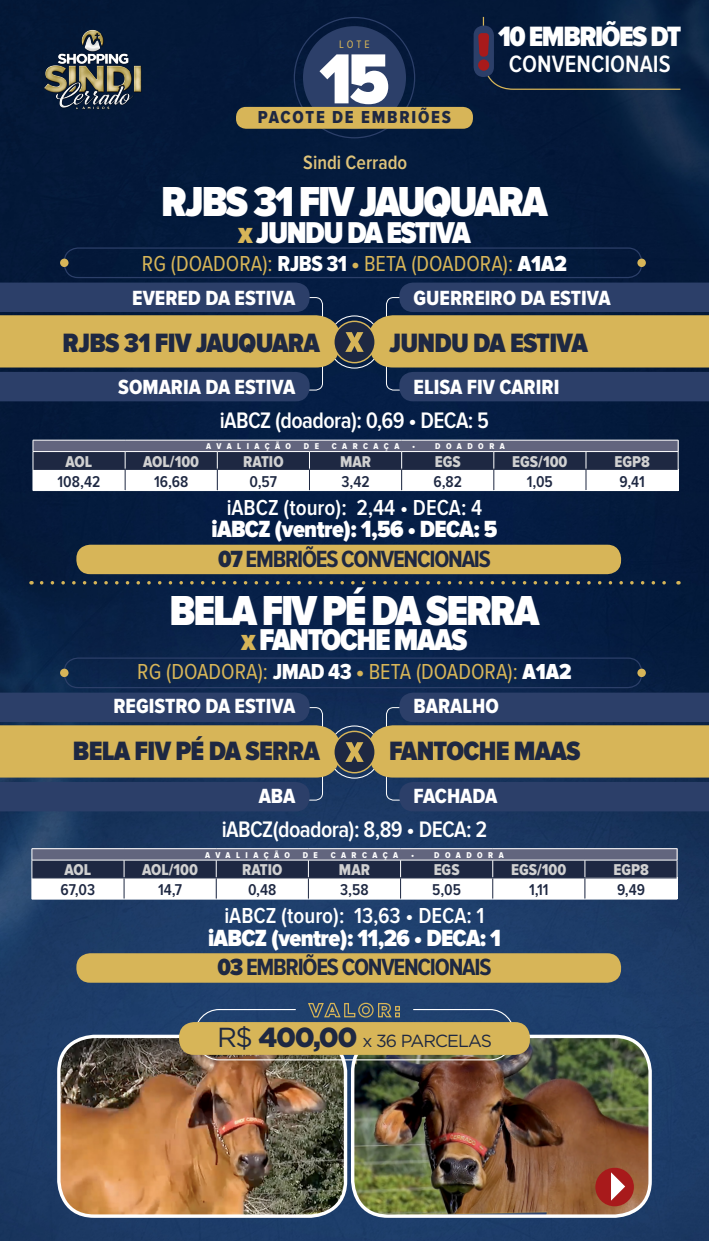
<style>
.page{position:relative;width:709px;height:1241px;background:#fff}
.page>*{position:absolute;margin:0;border:0;box-sizing:border-box;transform-origin:0 0}
.t1{font:900 73.38px "Proxima Nova Cond";color:#fff}
.t2{font:900 43.5px "Proxima Nova Cond";letter-spacing:-.05em;color:#fff}
.t3{font:900 31.25px "Proxima Nova Cond";letter-spacing:-.05em;color:#fff}
.t4{font:900 29px "Proxima Nova Cond";letter-spacing:-.05em;color:#fff}
.t5{font:900 27.5px "Proxima Nova Cond";letter-spacing:-.025em;color:#1e2842}
.t6{font:600 24.5px "Proxima Nova Cond";color:#fff}
.t7{font:900 24.25px "Proxima Nova Cond";letter-spacing:-.025em;color:#fff}
.t8{font:700 24.25px "Proxima Nova Cond";letter-spacing:-.05em;color:#1e2842}
.t9{font:600 23.25px "Proxima Nova Cond";letter-spacing:-.025em;color:#fff}
.t10{font:22.5px "Proxima Nova Cond";color:#d7b558}
.t11{font:600 22.5px "Proxima Nova Cond";color:#fff}
.t12{font:21.25px "Proxima Nova Cond Extrabld";color:#fff}
.t13{font:600 20px "Proxima Nova Cond";color:#dfc37a}
.t14{font:18px "Proxima Nova Cond Extrabld";letter-spacing:.1em;color:#1e2842}
.t15{font:17.5px "Gotham";color:#1e2842}
.t16{font:16.25px "Proxima Nova Cond Extrabld";color:#d1d1d1}
.t17{font:600 16.25px "Proxima Nova Cond";color:#1e2842}
.t18{font:11.25px "Proxima Nova Cond";color:#d7b558}
.t19{font:8.75px "Proxima Nova Cond Extrabld";letter-spacing:.625em;color:#fff}
.s1{color:#d7b558}
.s2{font-family:"Proxima Nova Cond Extrabld";color:#fff}
.s3{font-weight:900}
.s4{font-weight:900;color:#fff}
.s5{font-size:27.5px}
.s6{font-weight:900;font-size:27.5px}
</style>
<div class="page">
<img style="left:0;top:0;width:709px;height:1240px">
<div style="left:303px;top:26px;width:103px;height:103px;background:#2c3f69;border-radius:50%"></div>
<img style="left:24px;top:26px;width:136px;height:90px">
<div style="left:236px;top:107px;width:237px;height:22px;background:#d7b558;border-radius:10px"></div>
<svg style="left:42px;top:581px;width:630px;height:3px;background:#3d4648"></svg>
<div style="left:64px;top:657px;width:578px;height:31px;border:1px solid #2c3f69;border-radius:14px"></div>
<div style="left:60px;top:668px;width:9px;height:9px;background:#d7b558;border-radius:50%"></div>
<div style="left:637px;top:668px;width:9px;height:9px;background:#d7b558;border-radius:50%"></div>
<svg style="left:0;top:692px;width:709px;height:119px;background:#706e5f"></svg>
<div style="left:64px;top:247px;width:578px;height:31px;border:1px solid #2c3f69;border-radius:14px"></div>
<div style="left:60px;top:258px;width:9px;height:9px;background:#d7b558;border-radius:50%"></div>
<div style="left:637px;top:258px;width:9px;height:9px;background:#d7b558;border-radius:50%"></div>
<svg style="left:0;top:282px;width:709px;height:119px;background:#6e6b5c"></svg>
<img style="left:59px;top:1036px;width:286px;height:179px">
<div style="left:57px;top:1034px;width:290px;height:183px;border:3px solid #fff;border-radius:35px"></div>
<img style="left:353px;top:1036px;width:297px;height:179px">
<div style="left:351px;top:1034px;width:301px;height:183px;border:3px solid #fff;border-radius:35px"></div>
<div style="left:194px;top:1008px;width:321px;height:52px;border:1px solid #fff;border-radius:25px"></div>
<div style="left:595px;top:1167px;width:39px;height:39px;background:#a81a1b;border-radius:50%"></div>
<svg style="left:611px;top:1172px;width:14px;height:28px"></svg>
<div style="left:179px;top:1021px;width:351px;height:33px;background:#d7b558;border-radius:15px"></div>
<svg style="left:307px;top:1001px;width:93px;height:17px;background:#4f5e68"></svg>
<svg style="left:33px;top:440px;width:646px;height:50px"></svg>
<hr style="left:586px;top:451px;width:92px;height:1px;background:#fff">
<hr style="left:33px;top:490px;width:92px;height:1px;background:#fff">
<hr style="left:125px;top:490px;width:92px;height:1px;background:#fff">
<hr style="left:217px;top:490px;width:92px;height:1px;background:#fff">
<hr style="left:309px;top:490px;width:92px;height:1px;background:#fff">
<hr style="left:401px;top:490px;width:93px;height:1px;background:#fff">
<hr style="left:494px;top:490px;width:92px;height:1px;background:#fff">
<hr style="left:586px;top:490px;width:92px;height:1px;background:#fff">
<svg style="left:32px;top:848px;width:646px;height:50px"></svg>
<hr style="left:585px;top:859px;width:92px;height:1px;background:#fff">
<hr style="left:32px;top:898px;width:92px;height:1px;background:#fff">
<hr style="left:124px;top:898px;width:92px;height:1px;background:#fff">
<hr style="left:216px;top:898px;width:92px;height:1px;background:#fff">
<hr style="left:308px;top:898px;width:92px;height:1px;background:#fff">
<hr style="left:400px;top:898px;width:93px;height:1px;background:#fff">
<hr style="left:493px;top:898px;width:92px;height:1px;background:#fff">
<hr style="left:585px;top:898px;width:92px;height:1px;background:#fff">
<div style="left:76px;top:544px;width:545px;height:30px;background:#d7b558;border-radius:14px"></div>
<div style="left:76px;top:953px;width:545px;height:29px;background:#d7b558;border-radius:14px"></div>
<div style="left:473px;top:26px;width:21px;height:51px;background:#2c3f69;border-radius:10px"></div>
<svg style="left:478px;top:16px;width:203px;height:74px;background:#102240"></svg>
<p class="t18" style="left:339px;top:38px;width:32px">LOTE</p>
<h1 class="t1" style="left:319px;top:38px;width:72px">15</h1>
<p class="t14" style="left:258px;top:107px;width:194px">PACOTE DE EMBRIÕES</p>
<p class="t13" style="left:303px;top:151px;width:105px">Sindi Cerrado</p>
<h3 class="t4" style="left:498px;top:20px;width:184px">10 EMBRIÕES DT</h3>
<p class="t6" style="left:509px;top:50px;width:163px">CONVENCIONAIS</p>
<h2 class="t2" style="left:161px;top:177px;width:314px">RJBS 31 FIV JAUQUARA</h2>
<h3 class="t3" style="left:238px;top:215px;width:50px"><span class="s1">X</span> JUNDU</h3>
<h3 class="t3" style="left:347px;top:215px;width:97px">DA ESTIVA</h3>
<p class="t10" style="left:142px;top:250px;width:426px">RG (DOADORA): <span class="s2">RJBS 31</span> <span class="s3">•</span> BETA (DOADORA): <span class="s4">A1A2</span></p>
<p class="t12" style="left:132px;top:286px;width:165px">EVERED DA ESTIVA</p>
<p class="t12" style="left:413px;top:286px;width:198px">GUERREIRO DA ESTIVA</p>
<p class="t5" style="left:62px;top:327px;width:211px">RJBS 31 FIV JAUQUARA</p>
<p class="t5" style="left:389px;top:327px;width:29px">JUNDU</p>
<p class="t5" style="left:473px;top:327px;width:90px">DA ESTIVA</p>
<p class="t12" style="left:118px;top:375px;width:179px">SOMARIA DA ESTIVA</p>
<p class="t12" style="left:413px;top:375px;width:147px">ELISA FIV CARIRI</p>
<p class="t9" style="left:220px;top:407px;width:271px">iABCZ (doadora): 0,69 • DECA: 5</p>
<p class="t19" style="left:206px;top:441px;width:86px">AVALIAÇÃO</p>
<p class="t19" style="left:304px;top:441px;width:17px">D E</p>
<p class="t19" style="left:332px;top:441px;width:69px">CARCAÇA</p>
<p class="t19" style="left:412px;top:441px;width:94px">• DOADORA</p>
<p class="t16" style="left:66px;top:452px;width:28px">AOL</p>
<p class="t16" style="left:143px;top:452px;width:57px">AOL/100</p>
<p class="t16" style="left:243px;top:452px;width:42px">RATIO</p>
<p class="t16" style="left:340px;top:452px;width:33px">MAR</p>
<p class="t16" style="left:435px;top:452px;width:28px">EGS</p>
<p class="t16" style="left:512px;top:452px;width:57px">EGS/100</p>
<p class="t16" style="left:614px;top:452px;width:37px">EGP8</p>
<p class="t17" style="left:58px;top:472px;width:44px">108,42</p>
<p class="t17" style="left:154px;top:472px;width:36px">16,68</p>
<p class="t17" style="left:249px;top:472px;width:29px">0,57</p>
<p class="t17" style="left:341px;top:472px;width:30px">3,42</p>
<p class="t17" style="left:433px;top:472px;width:30px">6,82</p>
<p class="t17" style="left:527px;top:472px;width:28px">1,05</p>
<p class="t17" style="left:619px;top:472px;width:27px">9,41</p>
<p class="t11" style="left:227px;top:494px;width:257px">iABCZ (touro): 2,44 • DECA: 4</p>
<p class="t7" style="left:211px;top:515px;width:287px">IABCZ (VENTRE): 1,56 • DECA: 5</p>
<p class="t8" style="left:218px;top:545px;width:274px"><span class="s3">07</span> EMBRIÕES CONVENCIONAIS</p>
<h2 class="t2" style="left:169px;top:586px;width:301px">BELA FIV PÉ DA SERRA</h2>
<h3 class="t3" style="left:241px;top:622px;width:49px"><span class="s1">X</span> FANTOCHE</h3>
<h3 class="t3" style="left:394px;top:622px;width:41px">MAAS</h3>
<p class="t10" style="left:137px;top:659px;width:436px">RG (DOADORA): <span class="s2">JMAD 43</span> <span class="s3">•</span> BETA (DOADORA): <span class="s4">A1A2</span></p>
<p class="t12" style="left:113px;top:694px;width:183px">REGISTRO DA ESTIVA</p>
<p class="t12" style="left:413px;top:694px;width:87px">BARALHO</p>
<p class="t5" style="left:73px;top:735px;width:203px">BELA FIV PÉ DA SERRA</p>
<p class="t5" style="left:389px;top:735px;width:29px">FANTOCHE</p>
<p class="t5" style="left:513px;top:735px;width:38px">MAAS</p>
<p class="t12" style="left:259px;top:783px;width:38px">ABA</p>
<p class="t12" style="left:413px;top:783px;width:85px">FACHADA</p>
<p class="t9" style="left:222px;top:816px;width:267px">iABCZ(doadora): 8,89 • DECA: 2</p>
<p class="t19" style="left:205px;top:849px;width:86px">AVALIAÇÃO</p>
<p class="t19" style="left:303px;top:849px;width:17px">D E</p>
<p class="t19" style="left:331px;top:849px;width:69px">CARCAÇA</p>
<p class="t19" style="left:411px;top:849px;width:94px">• DOADORA</p>
<p class="t16" style="left:64px;top:860px;width:28px">AOL</p>
<p class="t16" style="left:142px;top:860px;width:57px">AOL/100</p>
<p class="t16" style="left:242px;top:860px;width:42px">RATIO</p>
<p class="t16" style="left:339px;top:860px;width:33px">MAR</p>
<p class="t16" style="left:433px;top:860px;width:28px">EGS</p>
<p class="t16" style="left:511px;top:860px;width:57px">EGS/100</p>
<p class="t16" style="left:613px;top:860px;width:37px">EGP8</p>
<p class="t17" style="left:61px;top:880px;width:36px">67,03</p>
<p class="t17" style="left:158px;top:880px;width:26px">14,7</p>
<p class="t17" style="left:248px;top:880px;width:30px">0,48</p>
<p class="t17" style="left:340px;top:880px;width:30px">3,58</p>
<p class="t17" style="left:432px;top:880px;width:30px">5,05</p>
<p class="t17" style="left:529px;top:880px;width:21px">1,11</p>
<p class="t17" style="left:617px;top:880px;width:30px">9,49</p>
<p class="t11" style="left:224px;top:903px;width:262px">iABCZ (touro): 13,63 • DECA: 1</p>
<p class="t7" style="left:208px;top:924px;width:294px">IABCZ (VENTRE): 11,26 • DECA: 1</p>
<p class="t8" style="left:217px;top:953px;width:275px"><span class="s3">03</span> EMBRIÕES CONVENCIONAIS</p>
<p class="t15" style="left:217px;top:1031px;width:196px"><span class="s5">R$</span> <span class="s6">400,00</span> X 36 PARCELA</p>
<p class="t15" style="left:480px;top:1031px;width:13px">S</p>
</div>
